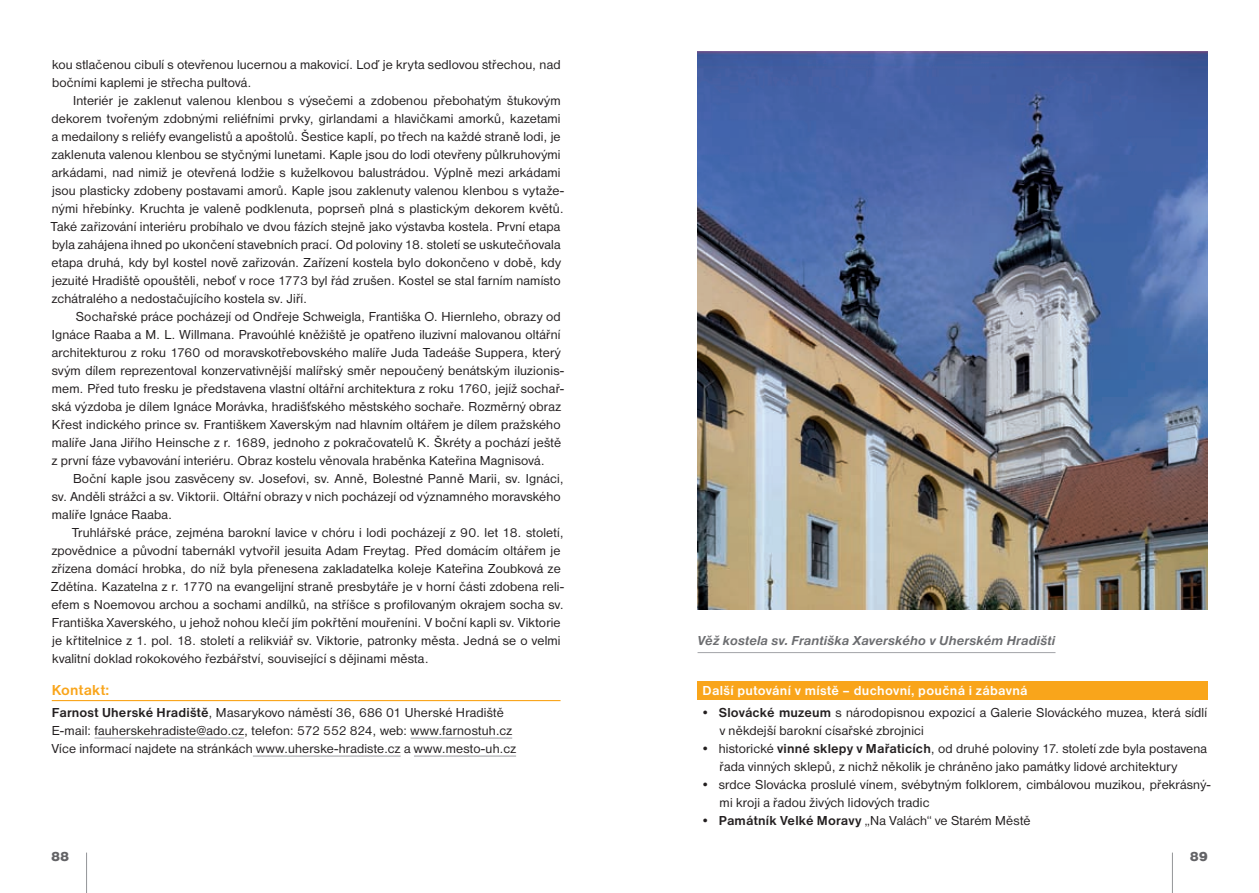
<style>
.page{position:relative;width:1259px;height:893px;background:#fff}
.page>*{position:absolute;margin:0;border:0;box-sizing:border-box;transform-origin:0 0}
.t1{font:700 15px "Nimbus Sans DOT";letter-spacing:.015em;color:#f9a51b}
.t2{font:13.5px/18px "Nimbus Sans DOT";letter-spacing:.015em;color:#231f20}
.t3{font:italic 700 13.5px "Nimbus Sans DOT";letter-spacing:.005em;color:#6c6d70}
.t4{font:700 13.5px "Nimbus Sans DOT";letter-spacing:.025em;color:#fff}
.t5{font:13.5px "Nimbus Sans DOT Blac";color:#636366}
.s1{font-weight:700}
</style>
<div class="page">
<hr style="left:86px;top:853px;width:1px;height:40px;background:#939598">
<hr style="left:1172px;top:853px;width:1px;height:40px;background:#939598">
<div style="left:697px;top:681px;width:511px;height:18px;background:#f9a51b"></div>
<hr style="left:52px;top:700px;width:508px;height:1px;background:#f9a51b">
<hr style="left:95px;top:737px;width:149px;height:2px;background:#a8a9ad">
<hr style="left:410px;top:737px;width:102px;height:2px;background:#a8a9ad">
<hr style="left:253px;top:755px;width:148px;height:2px;background:#a8a9ad">
<hr style="left:414px;top:755px;width:102px;height:2px;background:#a8a9ad">
<img style="left:697px;top:51px;width:511px;height:558px">
<hr style="left:697px;top:652px;width:358px;height:1px;background:#a8a9ad">
<p class="t2" style="left:52px;top:56px;width:510px">kou stlačenou cibulí s otevřenou lucernou a makovicí. Loď je kryta sedlovou střechou, nad bočními kaplemi je střecha pultová.</p>
<p class="t2" style="left:51px;top:92px;width:515px;text-indent:22px">Interiér je zaklenut valenou klenbou s výsečemi a zdobenou přebohatým štukovým dekorem tvořeným zdobnými reliéfními prvky, girlandami a hlavičkami amorků, kazetami a medailony s reliéfy evangelistů a apoštolů. Šestice kaplí, po třech na každé straně lodi, je zaklenuta valenou klenbou se styčnými lunetami. Kaple jsou do lodi otevřeny půlkruhovými arkádami, nad nimiž je otevřená lodžie s kuželkovou balustrádou. Výplně mezi arkádami jsou plasticky zdobeny postavami amorů. Kaple jsou zaklenuty valenou klenbou s vytaže&shy;nými hřebínky. Kruchta je valeně podklenuta, poprseň plná s plastickým dekorem květů.<br>Také zařizování interiéru probíhalo ve dvou fázích stejně jako výstavba kostela. První etapa byla zahájena ihned po ukončení stavebních prací. Od poloviny 18. století se uskutečňovala etapa druhá, kdy byl kostel nově zařizován. Zařízení kostela bylo dokončeno v době, kdy jezuité Hradiště opouštěli, neboť v roce 1773 byl řád zrušen. Kostel se stal farním namísto zchátralého a nedostačujícího kostela sv. Jiří.</p>
<p class="t2" style="left:52px;top:308px;width:514px;text-indent:24px">Sochařské práce pocházejí od Ondřeje Schweigla, Františka O. Hiernleho, obrazy od Ignáce Raaba a M. L. Willmana. Pravoúhlé kněžiště je opatřeno iluzivní malovanou oltářní architekturou z roku 1760 od moravskotřebovského malíře Juda Tadeáše Suppera, který svým dílem reprezentoval konzervativnější malířský směr nepoučený benátským iluzionis&shy;mem. Před tuto fresku je představena vlastní oltářní architektura z roku 1760, jejíž sochař&shy;ská výzdoba je dílem Ignáce Morávka, hradišťského městského sochaře. Rozměrný obraz Křest indického prince sv. Františkem Xaverským nad hlavním oltářem je dílem pražského malíře Jana Jiřího Heinsche z r. 1689, jednoho z pokračovatelů K. Škréty a pochází ještě z první fáze vybavování interiéru. Obraz kostelu věnovala hraběnka Kateřina Magnisová.</p>
<p class="t2" style="left:52px;top:470px;width:513px;text-indent:21px">Boční kaple jsou zasvěceny sv. Josefovi, sv. Anně, Bolestné Panně Marii, sv. Ignáci, sv. Anděli strážci a sv. Viktorii. Oltářní obrazy v nich pocházejí od významného moravského malíře Ignáce Raaba.</p>
<p class="t2" style="left:51px;top:524px;width:514px;text-indent:21px">Truhlářské práce, zejména barokní lavice v chóru i lodi pocházejí z 90. let 18. století, zpovědnice a původní tabernákl vytvořil jesuita Adam Freytag. Před domácím oltářem je zřízena domácí hrobka, do níž byla přenesena zakladatelka koleje Kateřina Zoubková ze Zdětína. Kazatelna z r. 1770 na evangelijní straně presbytáře je v horní části zdobena reli&shy;efem s Noemovou archou a sochami andílků, na stříšce s profilovaným okrajem socha sv.<br>Františka Xaverského, u jehož nohou klečí jím pokřtění mouřeníni. V boční kapli sv. Viktorie je křtitelnice z 1. pol. 18. století a relikviář sv. Viktorie, patronky města. Jedná se o velmi kvalitní doklad rokokového řezbářství, související s dějinami města.</p>
<p class="t1" style="left:52px;top:681px;width:59px">Kontakt:</p>
<p class="t2" style="left:52px;top:704px;width:466px"><span class="s1">Farnost Uherské Hradiště</span>, Masarykovo náměstí 36, 686 01 Uherské Hradiště<br>E-mail: fauherskehradiste@ado.cz, telefon: 572 552 824, web: www.farnostuh.cz<br>Více informací najdete na stránkách www.uherske-hradiste.cz a www.mesto-uh.cz</p>
<p class="t3" style="left:697px;top:633px;width:359px">Věž kostela sv. Františka Xaverského v Uherském Hradišti</p>
<p class="t4" style="left:702px;top:682px;width:326px">Další putování v místě – duchovní, poučná i zábavná</p>
<p class="t2" style="left:720px;top:704px;width:489px;text-indent:-19px">• <span class="s1">Slovácké muzeum</span> s národopisnou expozicí a Galerie Slováckého muzea, která sídlí v někdejší barokní císařské zbrojnici</p>
<p class="t2" style="left:719px;top:740px;width:489px;text-indent:-19px">• historické <span class="s1">vinné sklepy v Mařaticích</span>, od druhé poloviny 17. století zde byla postavena řada vinných sklepů, z nichž několik je chráněno jako památky lidové architektury</p>
<p class="t2" style="left:719px;top:776px;width:492px;text-indent:-19px">• srdce Slovácka proslulé vínem, svébytným folklorem, cimbálovou muzikou, překrásný&shy;mi kroji a řadou živých lidových tradic</p>
<p class="t2" style="left:701px;top:812px;width:331px">• <span class="s1">Památník Velké Moravy</span> „Na Valách“ ve Starém Městě</p>
<p class="t5" style="left:51px;top:849px;width:20px">88</p>
<p class="t5" style="left:1189px;top:849px;width:20px">89</p>
</div>
